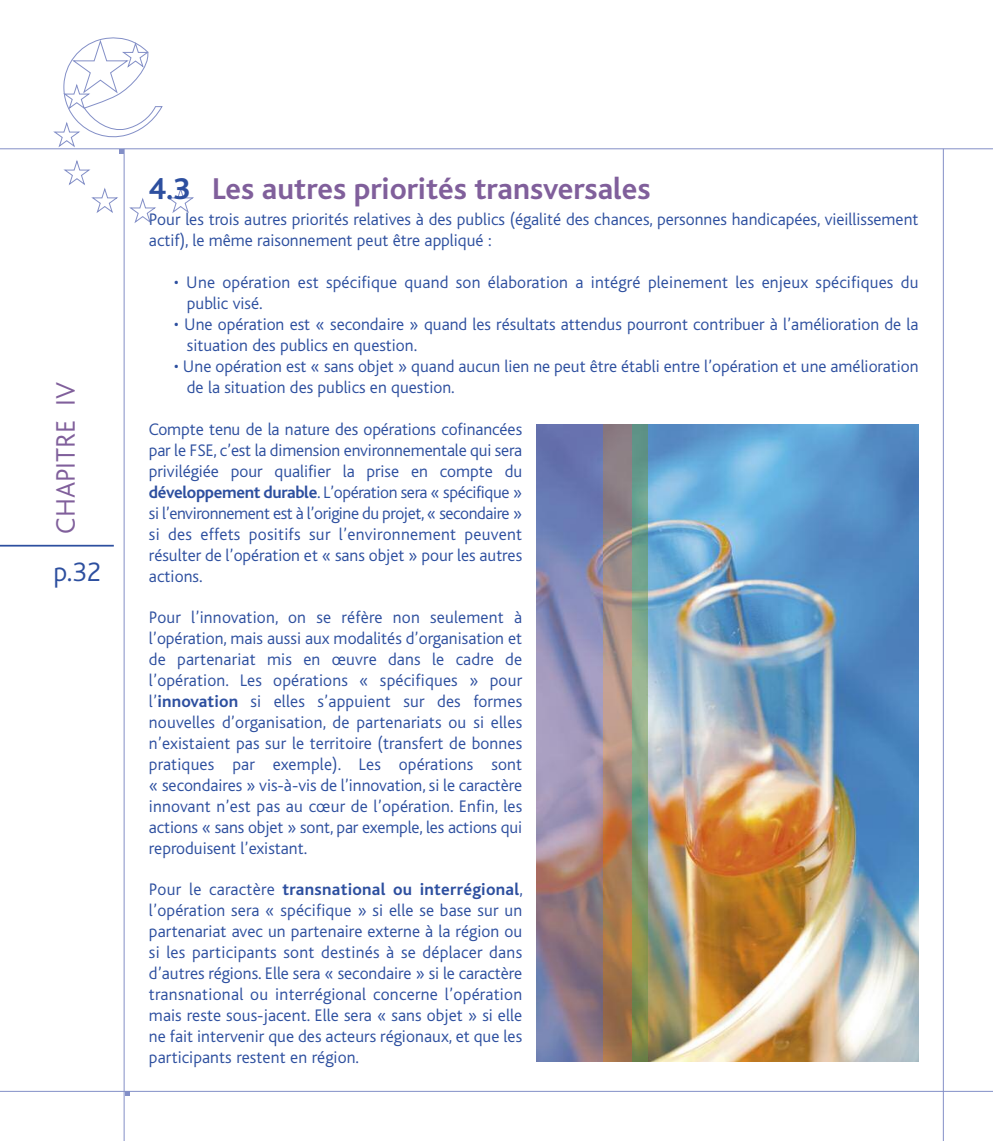
<style>
.page{position:relative;width:993px;height:1141px;background:#fff}
.page>*{position:absolute;margin:0;border:0;box-sizing:border-box;transform-origin:0 0}
.t1{font:700 31.5px "Bliss";color:#805f9b}
.t2{font:300 28px "Bliss";color:#805f9b}
.t3{font:300 28px "Bliss";color:#2d4f9f}
.t4{font:300 17.5px/21px "Bliss";color:#2d4f9f}
.s1{color:#2d4f9f}
.s2{font-weight:700}
</style>
<div class="page">
<hr style="left:124px;top:149px;width:1px;height:992px;background:#838fc7">
<hr style="left:942px;top:149px;width:1px;height:992px;background:#838fc7">
<hr style="left:0;top:149px;width:992px;height:1px;background:#838fc7">
<svg style="left:125px;top:1092px;width:5px;height:4px"></svg>
<hr style="left:0;top:1091px;width:992px;height:1px;background:#838fc7">
<svg style="left:53px;top:37px;width:110px;height:117px"></svg>
<svg style="left:64px;top:160px;width:54px;height:53px"></svg>
<svg style="left:129px;top:198px;width:27px;height:25px"></svg>
<svg style="left:167px;top:188px;width:27px;height:25px"></svg>
<hr style="left:0;top:545px;width:114px;height:2px;background:#2d4f9f">
<img style="left:647px;top:425px;width:271px;height:637px">
<img style="left:536px;top:425px;width:111px;height:637px">
<h2 class="t2" style="left:56px;top:534px;width:153px;rotate:-90deg">CHAPITRE IV</h2>
<h2 class="t3" style="left:53px;top:562px;width:49px">p.32</h2>
<h1 class="t1" style="left:149px;top:178px;width:503px"><span class="s1">4.3</span> Les autres priorités transversales</h1>
<p class="t4" style="left:149px;top:210px;width:770px">Pour les trois autres priorités relatives à des publics (égalité des chances, personnes handicapées, vieillissement actif), le même raisonnement peut être appliqué :</p>
<p class="t4" style="left:187px;top:273px;width:732px;text-indent:-13px">• Une opération est spécifique quand son élaboration a intégré pleinement les enjeux spécifiques du public visé.</p>
<p class="t4" style="left:187px;top:315px;width:732px;text-indent:-13px">• Une opération est « secondaire » quand les résultats attendus pourront contribuer à l’amélioration de la situation des publics en question.</p>
<p class="t4" style="left:187px;top:357px;width:732px;text-indent:-13px">• Une opération est « sans objet » quand aucun lien ne peut être établi entre l’opération et une amélioration de la situation des publics en question.</p>
<p class="t4" style="left:149px;top:420px;width:374px;text-align:justify">Compte tenu de la nature des opérations cofinancées par le FSE, c’est la dimension environnementale qui sera privilégiée pour qualifier la prise en compte du <span class="s2">développement durable</span>. L’opération sera « spécifique » si l’environnement est à l’origine du projet, « secondaire » si des effets positifs sur l’environnement peuvent résulter de l’opération et « sans objet » pour les autres actions.</p>
<p class="t4" style="left:149px;top:608px;width:374px;text-align:justify">Pour l’innovation, on se réfère non seulement à l’opération, mais aussi aux modalités d’organisation et de partenariat mis en œuvre dans le cadre de l’opération. Les opérations « spécifiques » pour l’<span class="s2">innovation</span> si elles s’appuient sur des formes nouvelles d’organisation, de partenariats ou si elles n’existaient pas sur le territoire (transfert de bonnes pratiques par exemple). Les opérations sont « secondaires » vis-à-vis de l’innovation, si le caractère innovant n’est pas au cœur de l’opération. Enfin, les actions « sans objet » sont, par exemple, les actions qui reproduisent l’existant.</p>
<p class="t4" style="left:149px;top:881px;width:375px;text-align:justify">Pour le caractère <span class="s2">transnational ou interrégional</span>, l’opération sera « spécifique » si elle se base sur un partenariat avec un partenaire externe à la région ou si les participants sont destinés à se déplacer dans d’autres régions. Elle sera « secondaire » si le caractère transnational ou interrégional concerne l’opération mais reste sous-jacent. Elle sera « sans objet » si elle ne fait intervenir que des acteurs régionaux, et que les participants restent en région.</p>
</div>
